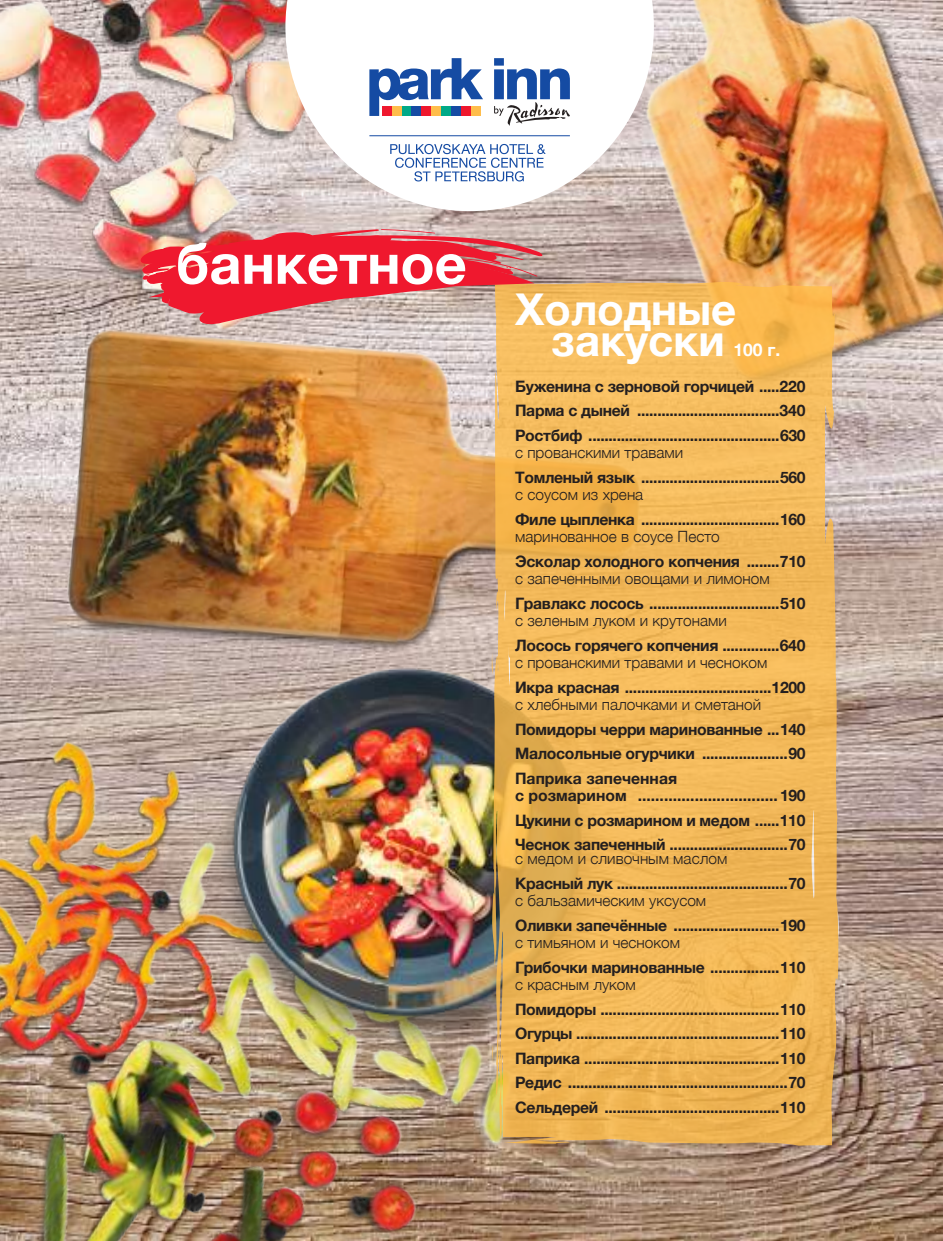
<style>
.page{position:relative;width:943px;height:1241px;background:#fff}
.page>*{position:absolute;margin:0;border:0;box-sizing:border-box;transform-origin:0 0}
.t1{font:700 56px "Helvetica Neue";color:#fff}
.t2{font:700 43.75px/31.5px "Helvetica Neue";color:#fff;text-align:center}
.t3{font:700 17.5px "Helvetica Neue";color:#fff}
.t4{font:700 15.75px/24.5px "Helvetica Neue";letter-spacing:-.02em;color:#241f1f;text-align:justify}
.t5{font:300 15.4px "Helvetica Neue";color:#241f1f}
</style>
<div class="page">
<img style="left:0;top:211px;width:942px;height:1029px">
<img style="left:0;top:697px;width:615px;height:543px">
<img style="left:0;top:0;width:342px;height:339px">
<img style="left:472px;top:0;width:471px;height:485px">
<img style="left:4px;top:298px;width:488px;height:396px">
<img style="left:137px;top:643px;width:355px;height:414px">
<svg style="left:491px;top:652px;width:1px;height:23px"></svg>
<svg style="left:492px;top:282px;width:342px;height:865px;background:#f1b95d"></svg>
<svg style="left:492px;top:1043px;width:1px;height:25px"></svg>
<svg style="left:504px;top:512px;width:334px;height:633px;background:#efb657"></svg>
<svg style="left:138px;top:220px;width:404px;height:105px;background:#de6064"></svg>
<svg style="left:285px;top:0;width:369px;height:211px"></svg>
<svg style="left:369px;top:58px;width:114px;height:58px"></svg>
<div style="left:382px;top:106px;width:9px;height:10px;background:#ef182e"></div>
<div style="left:391px;top:106px;width:10px;height:10px;background:#ffbd4b"></div>
<div style="left:401px;top:106px;width:10px;height:10px;background:#00a987"></div>
<div style="left:411px;top:106px;width:10px;height:10px;background:#154ba3"></div>
<div style="left:421px;top:106px;width:10px;height:10px;background:#ef182e"></div>
<div style="left:431px;top:106px;width:10px;height:10px;background:#ffbd4b"></div>
<div style="left:441px;top:106px;width:10px;height:10px;background:#00a987"></div>
<div style="left:451px;top:106px;width:10px;height:10px;background:#154ba3"></div>
<div style="left:461px;top:106px;width:10px;height:10px;background:#ef182e"></div>
<div style="left:471px;top:106px;width:10px;height:10px;background:#ffbd4b"></div>
<svg style="left:494px;top:58px;width:76px;height:68px"></svg>
<svg style="left:390px;top:144px;width:155px;height:37px"></svg>
<hr style="left:369px;top:135px;width:201px;height:1px;background:#154ba3">
<h1 class="t1" style="left:175px;top:220px;width:293px">банкетное</h1>
<h2 class="t2" style="left:515px;top:294px;width:223px">Холодные закуски</h2>
<p class="t3" style="left:733px;top:336px;width:48px">100 г.</p>
<p class="t4" style="left:515px;top:374px;width:292px">Буженина с зерновой горчицей .....220<br>Парма с дыней ...................................340<br>Ростбиф ...............................................630</p>
<p class="t5" style="left:515px;top:440px;width:169px">с прованскими травами</p>
<p class="t4" style="left:515px;top:465px;width:292px">Томленый язык ..................................560</p>
<p class="t5" style="left:515px;top:482px;width:130px">с соусом из хрена</p>
<p class="t4" style="left:515px;top:507px;width:292px">Филе цыпленка ..................................160</p>
<p class="t5" style="left:515px;top:524px;width:206px">маринованное в соусе Песто</p>
<p class="t4" style="left:515px;top:549px;width:292px">Эсколар холодного копчения ........710</p>
<p class="t5" style="left:515px;top:566px;width:256px">с запеченными овощами и лимоном</p>
<p class="t4" style="left:515px;top:591px;width:292px">Гравлакс лосось ................................510</p>
<p class="t5" style="left:515px;top:608px;width:213px">с зеленым луком и крутонами</p>
<p class="t4" style="left:515px;top:633px;width:292px">Лосось горячего копчения ..............640</p>
<p class="t5" style="left:515px;top:650px;width:254px">с прованскими травами и чесноком</p>
<p class="t4" style="left:515px;top:675px;width:292px">Икра красная ....................................1200</p>
<p class="t5" style="left:515px;top:692px;width:248px">с хлебными палочками и сметаной</p>
<p class="t4" style="left:515px;top:717px;width:292px">Помидоры черри маринованные ...140<br>Малосольные огурчики .....................90<br>Паприка запеченная</p>
<p class="t4" style="left:515px;top:783px;width:292px">с розмарином ................................190<br>Цукини с розмарином и медом ......110<br>Чеснок запеченный .............................70</p>
<p class="t5" style="left:515px;top:846px;width:214px">с медом и сливочным маслом</p>
<p class="t4" style="left:515px;top:871px;width:292px">Красный лук ..........................................70</p>
<p class="t5" style="left:515px;top:888px;width:193px">с бальзамическим уксусом</p>
<p class="t4" style="left:515px;top:913px;width:292px">Оливки запечённые ..........................190</p>
<p class="t5" style="left:515px;top:930px;width:166px">с тимьяном и чесноком</p>
<p class="t4" style="left:515px;top:955px;width:292px">Грибочки маринованные .................110</p>
<p class="t5" style="left:515px;top:972px;width:122px">с красным луком</p>
<p class="t4" style="left:515px;top:997px;width:292px">Помидоры ............................................110<br>Огурцы ..................................................110<br>Паприка ................................................110<br>Редис ......................................................70<br>Сельдерей ...........................................110</p>
</div>
